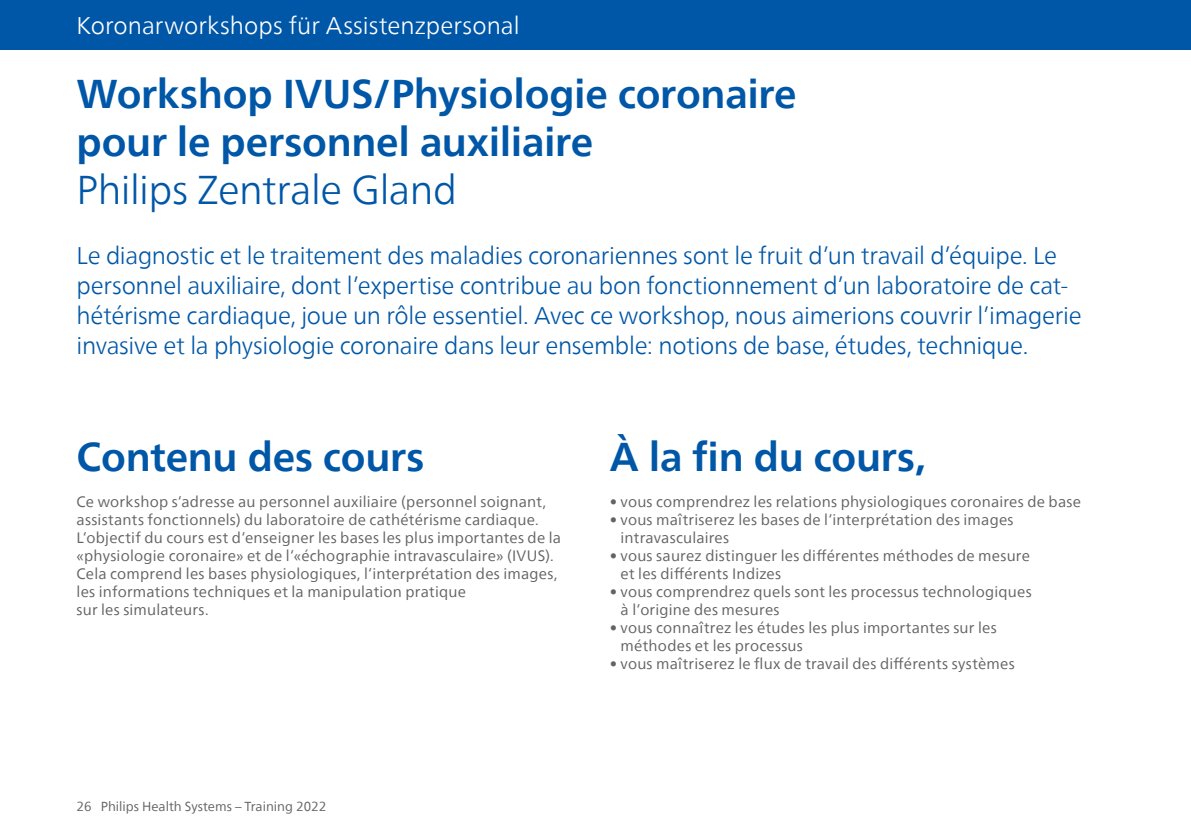
<style>
.page{position:relative;width:1191px;height:840px;background:#fff}
.page>*{position:absolute;margin:0;border:0;box-sizing:border-box;transform-origin:0 0}
.t1{font:700 40px/48px "Neue Frutiger World";letter-spacing:-.005em;color:#0157a7}
.t2{font:300 40px "Neue Frutiger World";letter-spacing:-.015em;color:#0157a7}
.t3{font:300 24px/30px "Neue Frutiger World";letter-spacing:-.015em;color:#0157a7}
.t4{font:300 24px "Neue Frutiger World";color:#fff}
.t5{font:15px/18px "Neue Frutiger World";letter-spacing:.015em;color:#636366}
.t6{font:13px "Neue Frutiger World";color:#636366}
</style>
<div class="page">
<div style="left:0;top:0;width:1191px;height:49px;background:#0157a7"></div>
<h2 class="t4" style="left:77px;top:7px;width:444px">Koronarworkshops für Assistenzpersonal</h2>
<h1 class="t1" style="left:77px;top:69px;width:721px">Workshop IVUS/Physiologie coronaire pour le personnel auxiliaire</h1>
<h1 class="t2" style="left:77px;top:158px;width:382px">Philips Zentrale Gland</h1>
<p class="t3" style="left:77px;top:240px;width:1006px">Le diagnostic et le traitement des maladies coronariennes sont le fruit d’un travail d’équipe. Le personnel auxiliaire, dont l’expertise contribue au bon fonctionnement d’un laboratoire de cat&shy;hétérisme cardiaque, joue un rôle essentiel. Avec ce workshop, nous aimerions couvrir l’imagerie invasive et la physiologie coronaire dans leur ensemble: notions de base, études, technique.</p>
<h1 class="t1" style="left:77px;top:432px;width:349px">Contenu des cours</h1>
<p class="t5" style="left:77px;top:493px;width:486px">Ce workshop s‘adresse au personnel auxiliaire (personnel soignant, assistants fonctionnels) du laboratoire de cathétérisme cardiaque.<br>L‘objectif du cours est d‘enseigner les bases les plus importantes de la «physiologie coronaire» et de l‘«échographie intravasculaire» (IVUS).<br>Cela comprend les bases physiologiques, l‘interprétation des images, les informations techniques et la manipulation pratique<br>sur les simulateurs.</p>
<h1 class="t1" style="left:609px;top:432px;width:317px">À la fin du cours,</h1>
<p class="t5" style="left:609px;top:493px;width:473px">• vous comprendrez les relations physiologiques coronaires de base</p>
<p class="t5" style="left:620px;top:511px;width:394px;text-indent:-11px">• vous maîtriserez les bases de l‘interprétation des images intravasculaires</p>
<p class="t5" style="left:620px;top:547px;width:411px;text-indent:-11px">• vous saurez distinguer les différentes méthodes de mesure et les différents Indizes</p>
<p class="t5" style="left:620px;top:583px;width:413px;text-indent:-11px">• vous comprendrez quels sont les processus technologiques à l‘origine des mesures</p>
<p class="t5" style="left:620px;top:619px;width:378px;text-indent:-11px">• vous connaîtrez les études les plus importantes sur les méthodes et les processus</p>
<p class="t5" style="left:609px;top:655px;width:407px">• vous maîtriserez le flux de travail des différents systèmes</p>
<p class="t6" style="left:77px;top:795px;width:251px">26 Philips Health Systems – Training 2022</p>
</div>
